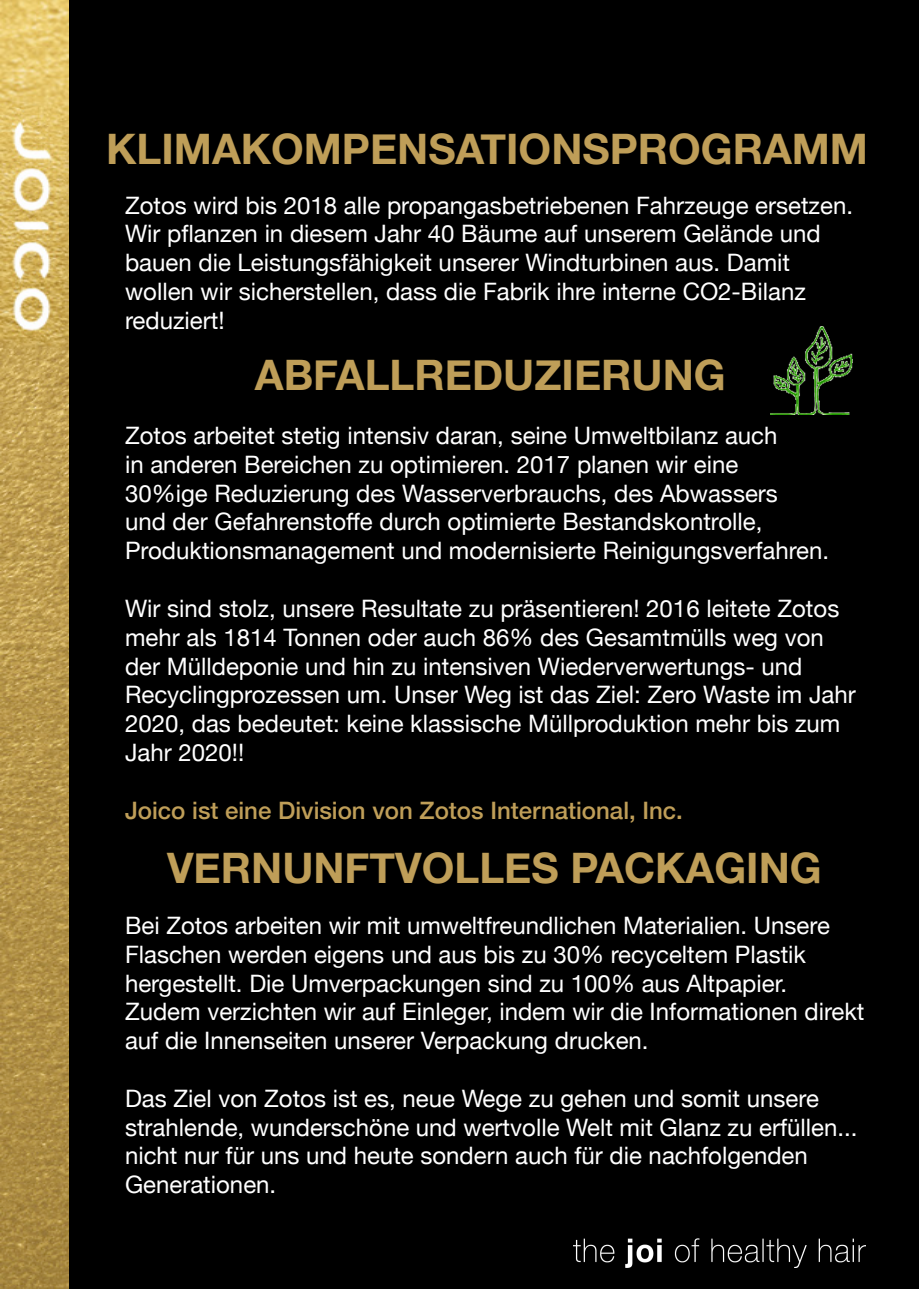
<style>
.page{position:relative;width:919px;height:1289px;background:#fff}
.page>*{position:absolute;margin:0;border:0;box-sizing:border-box;transform-origin:0 0}
.t1{font:700 42px "Helvetica Neue";color:#bf9e58}
.t2{font:24px/28.8px "Helvetica Neue";color:#fff}
.t3{font:500 24px "Helvetica Neue";color:#bf9e58}
</style>
<div class="page">
<img style="left:0;top:0;width:69px;height:1288px">
<div style="left:69px;top:0;width:849px;height:1288px;background:#000"></div>
<img style="left:770px;top:326px;width:82px;height:89px">
<img style="left:573px;top:1238px;width:292px;height:28px">
<p class="t1" style="left:106px;top:116px;width:763px">KLIMAKOMPENSATIONSPROGRAMM</p>
<p class="t2" style="left:125px;top:192px;width:729px">Zotos wird bis 2018 alle propangasbetriebenen Fahrzeuge ersetzen.<br>Wir pflanzen in diesem Jahr 40 Bäume auf unserem Gelände und bauen die Leistungsfähigkeit unserer Windturbinen aus. Damit wollen wir sicherstellen, dass die Fabrik ihre interne CO2-Bilanz reduziert!</p>
<p class="t1" style="left:255px;top:342px;width:472px">ABFALLREDUZIERUNG</p>
<p class="t2" style="left:125px;top:422px;width:705px">Zotos arbeitet stetig intensiv daran, seine Umweltbilanz auch<br>in anderen Bereichen zu optimieren. 2017 planen wir eine<br>30%ige Reduzierung des Wasserverbrauchs, des Abwassers<br>und der Gefahrenstoffe durch optimierte Bestandskontrolle, Produktionsmanagement und modernisierte Reinigungsverfahren.</p>
<p class="t2" style="left:125px;top:595px;width:732px">Wir sind stolz, unsere Resultate zu präsentieren! 2016 leitete Zotos mehr als 1814 Tonnen oder auch 86% des Gesamtmülls weg von der Mülldeponie und hin zu intensiven Wiederverwertungs- und Recyclingprozessen um. Unser Weg ist das Ziel: Zero Waste im Jahr 2020, das bedeutet: keine klassische Müllproduktion mehr bis zum Jahr 2020!!</p>
<p class="t3" style="left:125px;top:790px;width:559px">Joico ist eine Division von Zotos International, Inc.</p>
<p class="t1" style="left:167px;top:835px;width:656px">VERNUNFTVOLLES PACKAGING</p>
<p class="t2" style="left:125px;top:912px;width:740px">Bei Zotos arbeiten wir mit umweltfreundlichen Materialien. Unsere Flaschen werden eigens und aus bis zu 30% recyceltem Plastik hergestellt. Die Umverpackungen sind zu 100% aus Altpapier.<br>Zudem verzichten wir auf Einleger, indem wir die Informationen direkt auf die Innenseiten unserer Verpackung drucken.</p>
<p class="t2" style="left:125px;top:1085px;width:733px">Das Ziel von Zotos ist es, neue Wege zu gehen und somit unsere strahlende, wunderschöne und wertvolle Welt mit Glanz zu erfüllen... nicht nur für uns und heute sondern auch für die nachfolgenden Generationen.</p>
</div>
